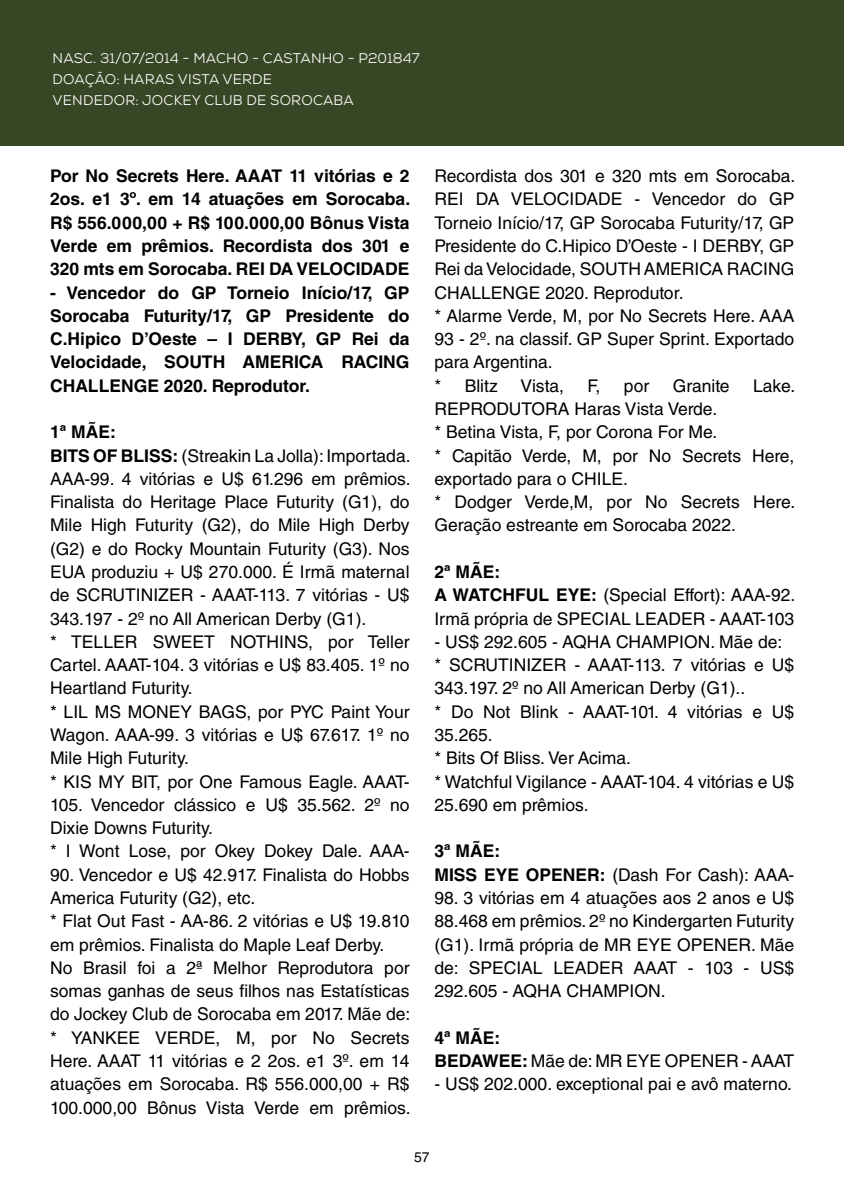
<style>
.page{position:relative;width:844px;height:1191px;background:#fff}
.page>*{position:absolute;margin:0;border:0;box-sizing:border-box;transform-origin:0 0}
.t1{font:17.5px/23.3px "Helvetica LT Std";color:#000}
.t2{font:700 17.5px/23.3px "Helvetica LT Std";color:#000;text-align:justify}
.t3{font:14px/21px "Nexa";letter-spacing:.015em;color:#fff}
.t4{font:14px "Helvetica LT Std";color:#000}
.s1{font-weight:700}
.s2{font-weight:400}
</style>
<div class="page">
<div style="left:0;top:0;width:843px;height:146px;background:#374624"></div>
<p class="t3" style="left:53px;top:48px;width:368px">NASC. 31/07/2014 - MACHO - CASTANHO - P201847<br>DOAÇÃO: HARAS VISTA VERDE<br>VENDEDOR: JOCKEY CLUB DE SOROCABA</p>
<p class="t2" style="left:50px;top:164px;width:361px">Por No Secrets Here. AAAT 11 vitórias e 2<br>2os. e1 3º. em 14 atuações em Sorocaba.<br>R$ 556.000,00 + R$ 100.000,00 Bônus Vista Verde em prêmios. Recordista dos 301 e 320 mts em Sorocaba. REI DA VELOCIDADE</p>
<p class="t2" style="left:50px;top:280px;width:361px">- Vencedor do GP Torneio Início/17, GP Sorocaba Futurity/17, GP Presidente do C.Hipico D’Oeste – I DERBY, GP Rei da Velocidade, SOUTH AMERICA RACING CHALLENGE 2020. Reprodutor.</p>
<p class="t1" style="left:50px;top:420px;width:362px"><span class="s1">1ª MÃE:<br>BITS OF BLISS:</span> (Streakin La Jolla): Importada.<br>AAA-99. 4 vitórias e U$ 61.296 em prêmios.<br>Finalista do Heritage Place Futurity (G1), do Mile High Futurity (G2), do Mile High Derby (G2) e do Rocky Mountain Futurity (G3). Nos EUA produziu + U$ 270.000. É Irmã maternal de SCRUTINIZER - AAAT-113. 7 vitórias - U$ 343.197 - 2º no All American Derby (G1).<br>* TELLER SWEET NOTHINS, por Teller Cartel. AAAT-104. 3 vitórias e U$ 83.405. 1º no Heartland Futurity.<br>* LIL MS MONEY BAGS, por PYC Paint Your Wagon. AAA-99. 3 vitórias e U$ 67.617. 1º no Mile High Futurity.<br>* KIS MY BIT, por One Famous Eagle. AAAT-105. Vencedor clássico e U$ 35.562. 2º no Dixie Downs Futurity.<br>* I Wont Lose, por Okey Dokey Dale. AAA-</p>
<p class="t1" style="left:50px;top:863px;width:362px">90. Vencedor e U$ 42.917. Finalista do Hobbs America Futurity (G2), etc.<br>* Flat Out Fast - AA-86. 2 vitórias e U$ 19.810 em prêmios. Finalista do Maple Leaf Derby.<br>No Brasil foi a 2ª Melhor Reprodutora por somas ganhas de seus filhos nas Estatísticas do Jockey Club de Sorocaba em 2017. Mãe de: * YANKEE VERDE, M, por No Secrets Here. AAAT 11 vitórias e 2 2os. e1 3º. em 14 atuações em Sorocaba. R$ 556.000,00 + R$ 100.000,00 Bônus Vista Verde em prêmios.</p>
<p class="t1" style="left:434px;top:164px;width:362px">Recordista dos 301 e 320 mts em Sorocaba.<br>REI DA VELOCIDADE - Vencedor do GP Torneio Início/17, GP Sorocaba Futurity/17, GP Presidente do C.Hipico D’Oeste - I DERBY, GP Rei da Velocidade, SOUTH AMERICA RACING CHALLENGE 2020. Reprodutor.<br>* Alarme Verde, M, por No Secrets Here. AAA 93 - 2º. na classif. GP Super Sprint. Exportado para Argentina.<br>* Blitz</p>
<p class="t1" style="left:520px;top:374px;width:45px">Vista,</p>
<p class="t1" style="left:587px;top:374px;width:14px">F,</p>
<p class="t1" style="left:623px;top:374px;width:27px">por</p>
<p class="t1" style="left:672px;top:374px;width:58px">Granite</p>
<p class="t1" style="left:753px;top:374px;width:44px">Lake.</p>
<p class="t1" style="left:434px;top:397px;width:362px">REPRODUTORA Haras Vista Verde.<br>* Betina Vista, F, por Corona For Me.<br>* Capitão Verde, M, por No Secrets Here, exportado para o CHILE.<br>* Dodger Verde,M, por No Secrets Here.<br>Geração estreante em Sorocaba 2022.</p>
<p class="t1" style="left:434px;top:560px;width:362px"><span class="s1">2ª MÃE:<br>A WATCHFUL EYE:</span> (Special Effort): AAA-92.<br>Irmã própria de SPECIAL LEADER - AAAT-103</p>
<p class="t1" style="left:434px;top:630px;width:361px">- US$ 292.605 - AQHA CHAMPION. Mãe de:<br>* SCRUTINIZER - AAAT-113. 7 vitórias e U$<br>343.197. 2º no All American Derby (G1)..<br>* Do Not Blink - AAAT-101. 4 vitórias e U$<br>35.265.<br>* Bits Of Bliss. Ver Acima.<br>* Watchful Vigilance - AAAT-104. 4 vitórias e U$<br>25.690 em prêmios.</p>
<p class="t2" style="left:434px;top:839px;width:361px">3ª MÃE:<br>MISS EYE OPENER: <span class="s2">(Dash For Cash): AAA-</span></p>
<p class="t1" style="left:434px;top:886px;width:361px;text-align:justify">98. 3 vitórias em 4 atuações aos 2 anos e U$ 88.468 em prêmios. 2º no Kindergarten Futurity (G1). Irmã própria de MR EYE OPENER. Mãe de: SPECIAL LEADER AAAT - 103 - US$ 292.605 - AQHA CHAMPION.</p>
<p class="t1" style="left:434px;top:1025px;width:361px"><span class="s1">4ª MÃE:<br>BEDAWEE:</span> Mãe de: MR EYE OPENER - AAAT</p>
<p class="t1" style="left:434px;top:1072px;width:359px">- US$ 202.000. exceptional pai e avô materno.</p>
<p class="t4" style="left:414px;top:1149px;width:17px">57</p>
</div>
